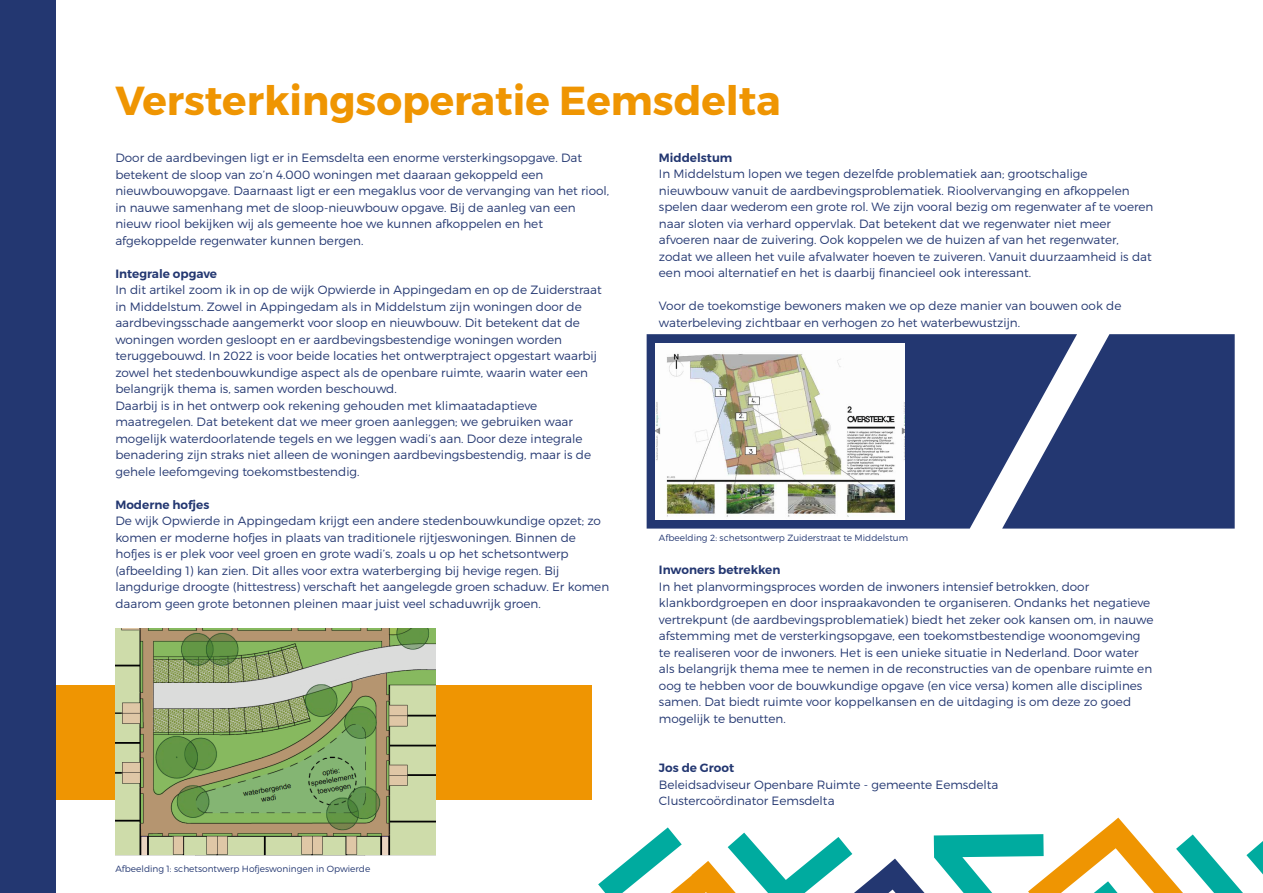
<style>
.page{position:relative;width:1263px;height:893px;background:#fff}
.page>*{position:absolute;margin:0;border:0;box-sizing:border-box;transform-origin:0 0}
.t1{font:700 40.5px "Montserrat";color:#ef9502}
.t2{font:300 12px/16.5px "Montserrat";color:#233771}
.t3{font:600 12px "Montserrat";color:#233771}
.t4{font:300 9px "Montserrat";color:#233771}
</style>
<div class="page">
<div style="left:0;top:685px;width:591px;height:114px;background:#ef9502"></div>
<img style="left:115px;top:629px;width:320px;height:226px">
<svg style="left:598px;top:827px;width:326px;height:66px"></svg>
<svg style="left:934px;top:818px;width:329px;height:75px"></svg>
<div style="left:0;top:0;width:55px;height:893px;background:#233771"></div>
<svg style="left:647px;top:334px;width:355px;height:195px;background:#32447a"></svg>
<svg style="left:1002px;top:334px;width:233px;height:195px;background:#3d4f82"></svg>
<img style="left:656px;top:343px;width:248px;height:176px">
<h1 class="t1" style="left:115px;top:75px;width:667px">Versterkingsoperatie Eemsdelta</h1>
<p class="t2" style="left:115px;top:149px;width:495px">Door de aardbevingen ligt er in Eemsdelta een enorme versterkingsopgave. Dat betekent de sloop van zo’n 4.000 woningen met daaraan gekoppeld een nieuwbouwopgave. Daarnaast ligt er een megaklus voor de vervanging van het riool, in nauwe samenhang met de sloop-nieuwbouw opgave. Bij de aanleg van een nieuw riool bekijken wij als gemeente hoe we kunnen afkoppelen en het afgekoppelde regenwater kunnen bergen.</p>
<p class="t3" style="left:115px;top:266px;width:103px">Integrale opgave</p>
<p class="t2" style="left:115px;top:281px;width:488px">In dit artikel zoom ik in op de wijk Opwierde in Appingedam en op de Zuiderstraat in Middelstum. Zowel in Appingedam als in Middelstum zijn woningen door de aardbevingsschade aangemerkt voor sloop en nieuwbouw. Dit betekent dat de woningen worden gesloopt en er aardbevingsbestendige woningen worden teruggebouwd. In 2022 is voor beide locaties het ontwerptraject opgestart waarbij zowel het stedenbouwkundige aspect als de openbare ruimte, waarin water een belangrijk thema is, samen worden beschouwd.<br>Daarbij is in het ontwerp ook rekening gehouden met klimaatadaptieve maatregelen. Dat betekent dat we meer groen aanleggen; we gebruiken waar mogelijk waterdoorlatende tegels en we leggen wadi’s aan. Door deze integrale benadering zijn straks niet alleen de woningen aardbevingsbestendig, maar is de gehele leefomgeving toekomstbestendig.</p>
<p class="t3" style="left:115px;top:497px;width:95px">Moderne hofjes</p>
<p class="t2" style="left:115px;top:512px;width:495px">De wijk Opwierde in Appingedam krijgt een andere stedenbouwkundige opzet; zo komen er moderne hofjes in plaats van traditionele rijtjeswoningen. Binnen de hofjes is er plek voor veel groen en grote wadi’s, zoals u op het schetsontwerp (afbeelding 1) kan zien. Dit alles voor extra waterberging bij hevige regen. Bij langdurige droogte (hittestress) verschaft het aangelegde groen schaduw. Er komen daarom geen grote betonnen pleinen maar juist veel schaduwrijk groen.</p>
<p class="t4" style="left:115px;top:863px;width:256px">Afbeelding 1: schetsontwerp Hofjeswoningen in Opwierde</p>
<p class="t3" style="left:659px;top:150px;width:75px">Middelstum</p>
<p class="t2" style="left:659px;top:165px;width:496px">In Middelstum lopen we tegen dezelfde problematiek aan; grootschalige nieuwbouw vanuit de aardbevingsproblematiek. Rioolvervanging en afkoppelen spelen daar wederom een grote rol. We zijn vooral bezig om regenwater af te voeren naar sloten via verhard oppervlak. Dat betekent dat we regenwater niet meer afvoeren naar de zuivering. Ook koppelen we de huizen af van het regenwater, zodat we alleen het vuile afvalwater hoeven te zuiveren. Vanuit duurzaamheid is dat een mooi alternatief en het is daarbij financieel ook interessant.</p>
<p class="t2" style="left:659px;top:297px;width:464px">Voor de toekomstige bewoners maken we op deze manier van bouwen ook de waterbeleving zichtbaar en verhogen zo het waterbewustzijn.</p>
<p class="t4" style="left:659px;top:532px;width:251px">Afbeelding 2: schetsontwerp Zuiderstraat te Middelstum</p>
<p class="t3" style="left:659px;top:562px;width:123px">Inwoners betrekken</p>
<p class="t2" style="left:659px;top:578px;width:496px">In het planvormingsproces worden de inwoners intensief betrokken, door klankbordgroepen en door inspraakavonden te organiseren. Ondanks het negatieve vertrekpunt (de aardbevingsproblematiek) biedt het zeker ook kansen om, in nauwe afstemming met de versterkingsopgave, een toekomstbestendige woonomgeving te realiseren voor de inwoners. Het is een unieke situatie in Nederland. Door water als belangrijk thema mee te nemen in de reconstructies van de openbare ruimte en oog te hebben voor de bouwkundige opgave (en vice versa) komen alle disciplines samen. Dat biedt ruimte voor koppelkansen en de uitdaging is om deze zo goed mogelijk te benutten.</p>
<p class="t3" style="left:659px;top:760px;width:77px">Jos de Groot</p>
<p class="t2" style="left:659px;top:776px;width:341px">Beleidsadviseur Openbare Ruimte - gemeente Eemsdelta<br>Clustercoördinator Eemsdelta</p>
</div>
